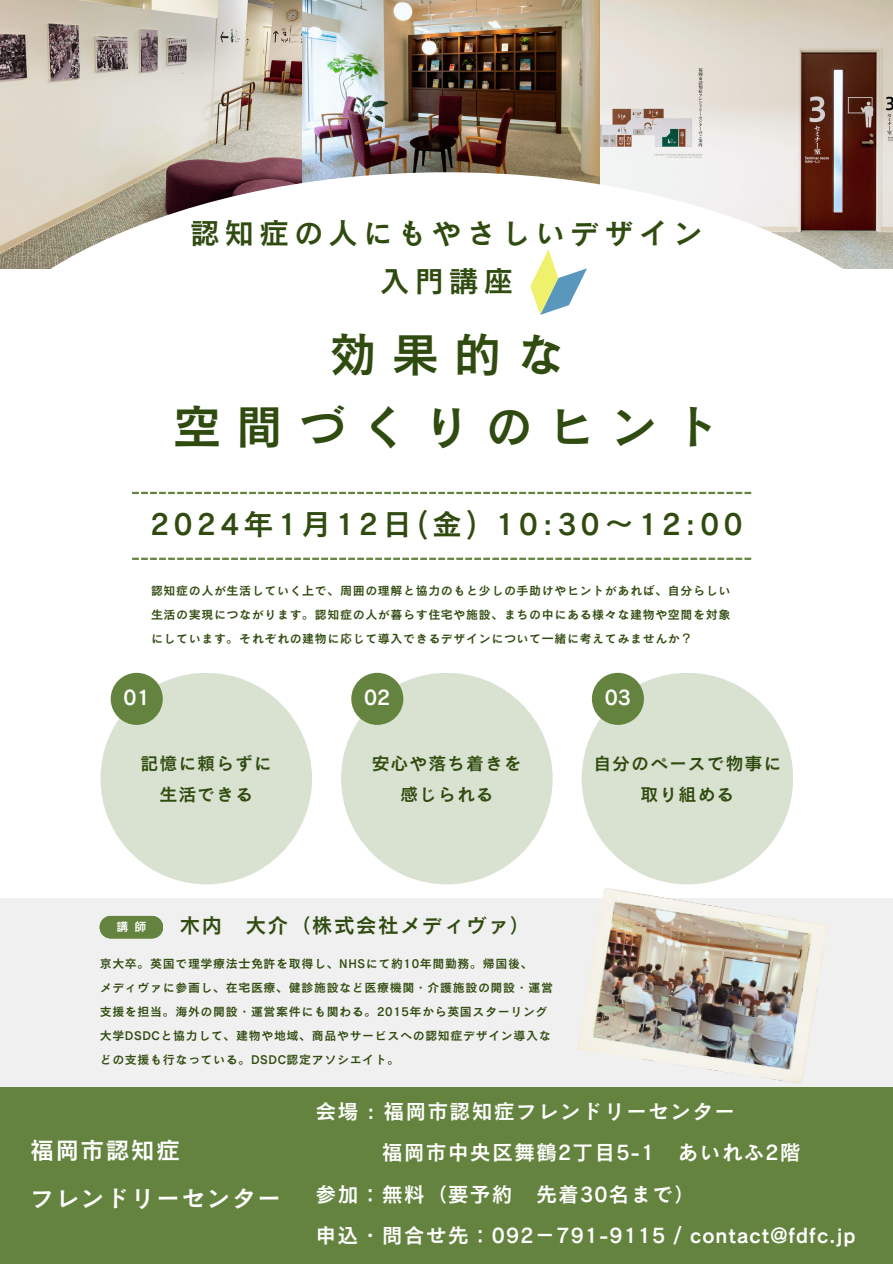
<style>
.page{position:relative;width:893px;height:1264px;background:#fff}
.page>*{position:absolute;margin:0;border:0;box-sizing:border-box;transform-origin:0 0}
.t1{font:48px/72px "Canva Cezanne Pro N DB";letter-spacing:.3em;color:#304b0f;text-align:center}
.t2{font:30px/47.2px "Canva Cezanne Pro N DB";letter-spacing:.15em;color:#304b0f;text-align:center}
.t3{font:24px/47.2px "Canva Cezanne Pro N DB";letter-spacing:.05em;color:#fff}
.t4{font:21px "Canva Cezanne Pro N DB";letter-spacing:.05em;color:#fff}
.t5{font:21px "Canva Cezanne Pro N DB";letter-spacing:.05em;color:#304b0f}
.t6{font:18px/31.5px "Canva Cezanne Pro N DB";letter-spacing:.05em;color:#304b0f;text-align:center}
.t7{font:12px/24px "Canva Cezanne Pro N DB";letter-spacing:.05em;color:#304b0f;text-align:justify}
.t8{font:12px "Canva Cezanne Pro N DB";color:#fff}
</style>
<div class="page">
<img style="left:599px;top:0;width:293px;height:172px">
<img style="left:301px;top:0;width:298px;height:172px">
<img style="left:0;top:0;width:301px;height:172px">
<div style="left:0;top:1086px;width:892px;height:177px;background:#64833e"></div>
<div style="left:0;top:898px;width:892px;height:189px;background:#f0f0f0"></div>
<svg style="left:0;top:172px;width:892px;height:548px"></svg>
<svg style="left:526px;top:245px;width:65px;height:74px"></svg>
<img style="left:577px;top:888px;width:251px;height:195px">
<svg style="left:100px;top:915px;width:63px;height:23px"></svg>
<svg style="left:132px;top:492px;width:619px;height:2px"></svg>
<svg style="left:132px;top:557px;width:619px;height:3px"></svg>
<div style="left:100px;top:672px;width:212px;height:212px;background:#d9e1d0;border-radius:50%"></div>
<div style="left:341px;top:672px;width:211px;height:212px;background:#d9e1d0;border-radius:50%"></div>
<div style="left:581px;top:672px;width:212px;height:212px;background:#d9e1d0;border-radius:50%"></div>
<div style="left:111px;top:672px;width:52px;height:53px;background:#64833e;border-radius:50%"></div>
<div style="left:351px;top:672px;width:52px;height:53px;background:#64833e;border-radius:50%"></div>
<div style="left:592px;top:672px;width:52px;height:53px;background:#64833e;border-radius:50%"></div>
<h2 class="t2" style="left:190px;top:209px;width:514px">認知症の⼈にもやさしいデザイン⼊⾨講座</h2>
<h1 class="t1" style="left:173px;top:317px;width:549px">効果的な<br>空間づくりのヒント</h1>
<h2 class="t2" style="left:151px;top:500px;width:593px">2024年1⽉12⽇(⾦) 10:30〜12:00</h2>
<p class="t7" style="left:151px;top:578px;width:581px">認知症の⼈が⽣活していく上で、周囲の理解と協⼒のもと少しの⼿助けやヒントがあれば、⾃分らしい⽣活の実現につながります。認知症の⼈が暮らす住宅や施設、まちの中にある様々な建物や空間を対象にしています。それぞれの建物に応じて導⼊できるデザインについて⼀緒に考えてみませんか？</p>
<h3 class="t4" style="left:124px;top:686px;width:28px">01</h3>
<h3 class="t4" style="left:364px;top:686px;width:28px">02</h3>
<h3 class="t4" style="left:604px;top:686px;width:28px">03</h3>
<h3 class="t6" style="left:141px;top:747px;width:133px">記憶に頼らずに⽣活できる</h3>
<h3 class="t6" style="left:371px;top:747px;width:152px">安⼼や落ち着きを感じられる</h3>
<h3 class="t6" style="left:593px;top:747px;width:189px">⾃分のペースで物事に取り組める</h3>
<p class="t8" style="left:116px;top:920px;width:32px">講師</p>
<h3 class="t5" style="left:179px;top:914px;width:353px">⽊内 ⼤介（株式会社メディヴァ）</h3>
<p class="t7" style="left:100px;top:951px;width:455px;text-align:left">京⼤卒。英国で理学療法⼠免許を取得し、NHSにて約10年間勤務。帰国後、<br>メディヴァに参画し、在宅医療、健診施設など医療機関・介護施設の開設・運営⽀援を担当。海外の開設・運営案件にも関わる。2015年から英国スターリング⼤学DSDCと協⼒して、建物や地域、商品やサービスへの認知症デザイン導⼊などの⽀援も⾏なっている。DSDC認定アソシエイト。</p>
<h3 class="t3" style="left:30px;top:1126px;width:252px">福岡市認知症<br>フレンドリーセンター</h3>
<h3 class="t4" style="left:315px;top:1099px;width:421px">会場 : 福岡市認知症フレンドリーセンター</h3>
<h3 class="t4" style="left:381px;top:1141px;width:420px">福岡市中央区舞鶴2丁⽬5-1 あいれふ2階</h3>
<h3 class="t4" style="left:315px;top:1183px;width:381px">参加：無料（要予約 先着30名まで）</h3>
<h3 class="t4" style="left:315px;top:1224px;width:541px">申込・問合せ先：092−791-9115 / contact@fdfc.jp</h3>
</div>
